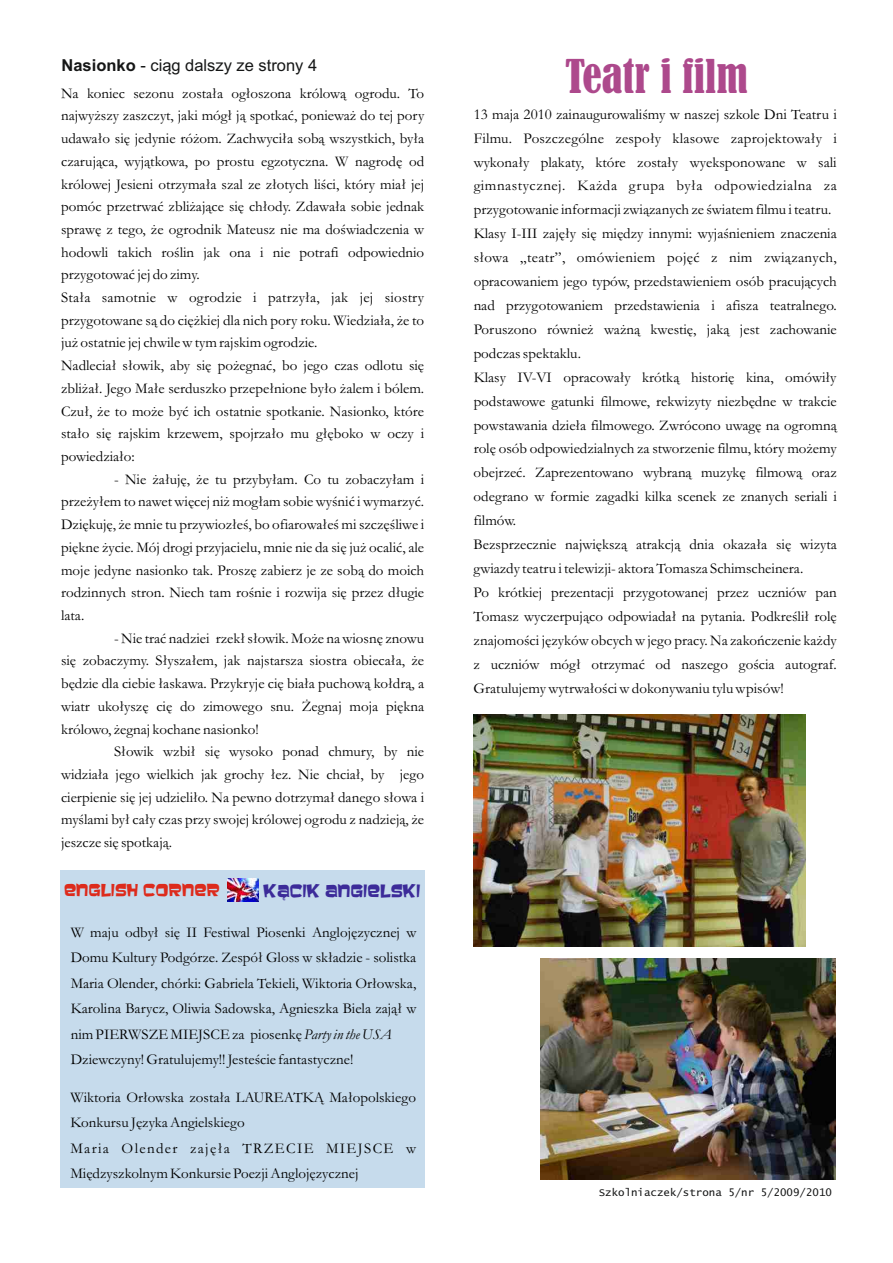
<style>
.page{position:relative;width:893px;height:1263px;background:#fff}
.page>*{position:absolute;margin:0;border:0;box-sizing:border-box;transform-origin:0 0}
.t1{font:condensed 43.35px "Bernard";color:#ad498c}
.t2{font:16.5px "Arial";color:#151616}
.t3{font:15.9px "Baveuse";color:#3c2b99}
.t4{font:15.3px "Baveuse";color:#dd2b1c}
.t5{font:15px/22.6px "Garamond";color:#000}
.t6{font:10.5px "Lucida Console";color:#151616}
.s1{font-weight:700}
.s2{font-style:italic}
</style>
<div class="page">
<div style="left:61px;top:870px;width:364px;height:318px;background:#c6dbec"></div>
<img style="left:474px;top:715px;width:332px;height:231px">
<img style="left:540px;top:959px;width:295px;height:221px">
<img style="left:228px;top:878px;width:30px;height:23px">
<p class="t2" style="left:61px;top:59px;width:257px"><span class="s1">Nasionko</span> - ciąg dalszy ze strony 4</p>
<p class="t5" style="left:61px;top:83px;width:365px">Na koniec sezonu została ogłoszona królową ogrodu. To najwyższy zaszczyt, jaki mógł ją spotkać, ponieważ do tej pory udawało się jedynie różom. Zachwyciła sobą wszystkich, była czarująca, wyjątkowa, po prostu egzotyczna. W nagrodę od królowej Jesieni otrzymała szal ze złotych liści, który miał jej pomóc przetrwać zbliżające się chłody. Zdawała sobie jednak sprawę z tego, że ogrodnik Mateusz nie ma doświadczenia w hodowli takich roślin jak ona i nie potrafi odpowiednio przygotować jej do zimy.<br>Stała samotnie w ogrodzie i patrzyła, jak jej siostry przygotowane są do ciężkiej dla nich pory roku. Wiedziała, że to już ostatnie jej chwile w tym rajskim ogrodzie.<br>Nadleciał słowik, aby się pożegnać, bo jego czas odlotu się zbliżał. Jego Małe serduszko przepełnione było żalem i bólem.<br>Czuł, że to może być ich ostatnie spotkanie. Nasionko, które stało się rajskim krzewem, spojrzało mu głęboko w oczy i powiedziało:</p>
<p class="t5" style="left:61px;top:469px;width:365px;text-align:justify;text-indent:53px">- Nie żałuję, że tu przybyłam. Co tu zobaczyłam i przeżyłem to nawet więcej niż mogłam sobie wyśnić i wymarzyć.<br>Dziękuję, że mnie tu przywiozłeś, bo ofiarowałeś mi szczęśliwe i piękne życie. Mój drogi przyjacielu, mnie nie da się już ocalić, ale moje jedyne nasionko tak. Proszę zabierz je ze sobą do moich rodzinnych stron. Niech tam rośnie i rozwija się przez długie lata.</p>
<p class="t5" style="left:61px;top:628px;width:365px;text-align:justify;text-indent:53px">- Nie trać nadziei rzekł słowik. Może na wiosnę znowu się zobaczymy. Słyszałem, jak najstarsza siostra obiecała, że będzie dla ciebie łaskawa. Przykryje cię biała puchową kołdrą, a wiatr ukołyszę cię do zimowego snu. Żegnaj moja piękna królowo, żegnaj kochane nasionko!</p>
<p class="t5" style="left:61px;top:742px;width:365px;text-align:justify;text-indent:53px">Słowik wzbił się wysoko ponad chmury, by nie widziała jego wielkich jak grochy łez. Nie chciał, by jego cierpienie się jej udzieliło. Na pewno dotrzymał danego słowa i myślami był cały czas przy swojej królowej ogrodu z nadzieją, że jeszcze się spotkają.</p>
<p class="t4" style="left:64px;top:883px;width:158px">ENGLISH CORNER</p>
<p class="t3" style="left:263px;top:884px;width:159px">KĄCIK ANGIELSKI</p>
<p class="t5" style="left:71px;top:921px;width:347px;line-height:25.3px">W maju odbył się II Festiwal Piosenki Anglojęzycznej w Domu Kultury Podgórze. Zespół Gloss w składzie - solistka Maria Olender, chórki: Gabriela Tekieli, Wiktoria Orłowska, Karolina Barycz, Oliwia Sadowska, Agnieszka Biela zajął w nim PIERWSZE MIEJSCEza piosenkę <span class="s2">Party in the USA </span>Dziewczyny! Gratulujemy!!Jesteście fantastyczne!</p>
<p class="t5" style="left:70px;top:1086px;width:347px;line-height:25.3px">Wiktoria Orłowska została LAUREATKĄ Małopolskiego Konkursu Języka Angielskiego<br>Maria Olender zajęła TRZECIE MIEJSCE w Międzyszkolnym Konkursie Poezji Anglojęzycznej</p>
<h1 class="t1" style="left:565px;top:58px;width:184px">Teatr i film</h1>
<p class="t5" style="left:474px;top:104px;width:365px;line-height:23.9px">13 maja 2010 zainaugurowaliśmy w naszej szkole Dni Teatru i Filmu. Poszczególne zespoły klasowe zaprojektowały i wykonały plakaty, które zostały wyeksponowane w sali gimnastycznej. Każda grupa była odpowiedzialna za przygotowanie informacji związanych ze światem filmu i teatru.<br>Klasy I-III zajęły się między innymi: wyjaśnieniem znaczenia słowa „teatr”, omówieniem pojęć z nim związanych, opracowaniem jego typów, przedstawieniem osób pracujących nad przygotowaniem przedstawienia i afisza teatralnego.<br>Poruszono również ważną kwestię, jaką jest zachowanie podczas spektaklu.<br>Klasy IV-VI opracowały krótką historię kina, omówiły podstawowe gatunki filmowe, rekwizyty niezbędne w trakcie powstawania dzieła filmowego. Zwrócono uwagę na ogromną rolę osób odpowiedzialnych za stworzenie filmu, który możemy obejrzeć. Zaprezentowano wybraną muzykę filmową oraz odegrano w formie zagadki kilka scenek ze znanych seriali i filmów.<br>Bezsprzecznie największą atrakcją dnia okazała się wizyta gwiazdy teatru i telewizji- aktora Tomasza Schimscheinera.<br>Po krótkiej prezentacji przygotowanej przez uczniów pan Tomasz wyczerpująco odpowiadał na pytania. Podkreślił rolę znajomości języków obcych w jego pracy. Na zakończenie każdy z uczniów mógł otrzymać od naszego gościa autograf.<br>Gratulujemy wytrwałości w dokonywaniu tylu wpisów!</p>
<p class="t6" style="left:599px;top:1188px;width:235px">Szkolniaczek/strona 5/nr 5/2009/2010</p>
</div>
